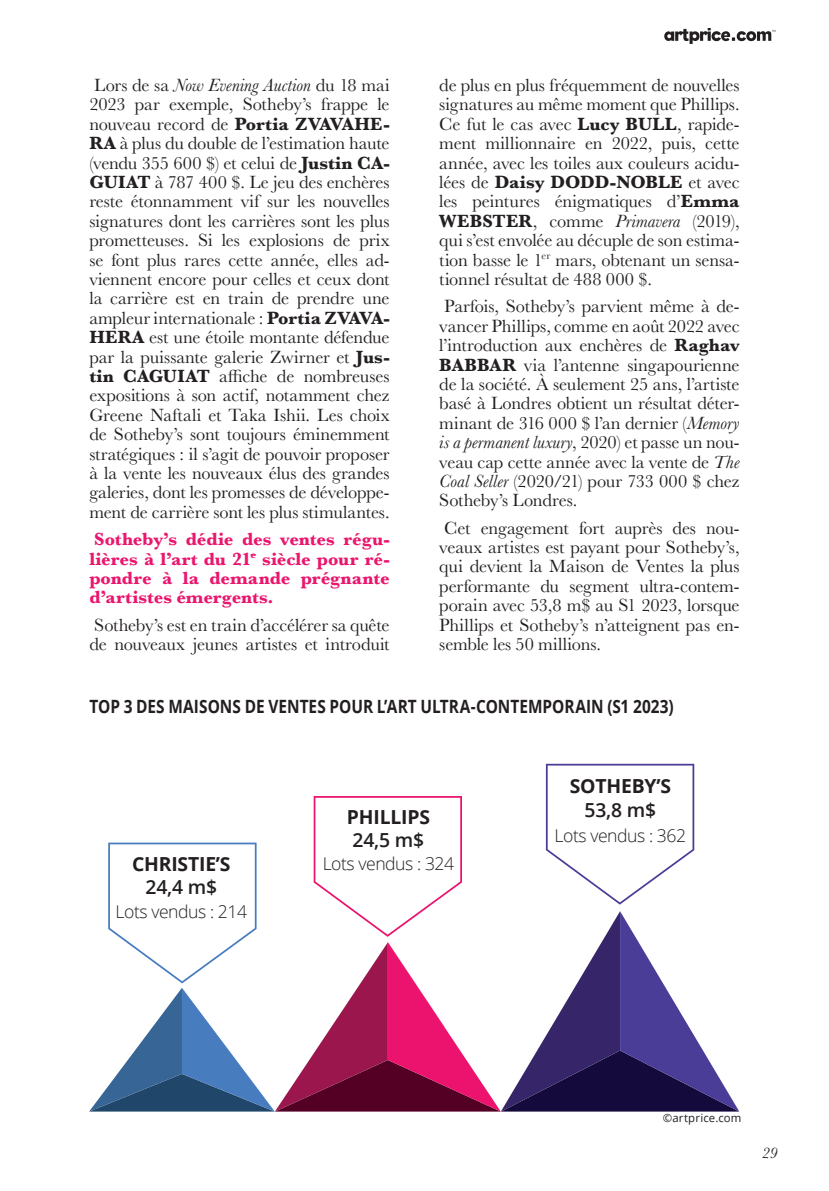
<style>
.page{position:relative;width:829px;height:1191px;background:#fff}
.page>*{position:absolute;margin:0;border:0;box-sizing:border-box;transform-origin:0 0}
.t1{font:700 19.43px/23.3px "Open Sans";letter-spacing:-.01em;color:#231f20;text-align:center}
.Labeur{font:18.38px/19.4px "Baskerville";letter-spacing:-.005em;color:#231f20;text-align:justify}
.Labeur-2{font:700 18.38px/19.4px "Baskerville";color:#ea166e;text-align:justify}
.titres_graphs{font:700 18.2px "Open Sans";color:#231f20;scale:.84 1}
.t2{font:300 17.5px "Open Sans";letter-spacing:-.025em;color:#231f20}
.t3{font:italic 15.75px "Baskerville";color:#231f20}
.Labeur-3{font:11.38px "Open Sans";letter-spacing:.015em;color:#231f20}
.s1{font-style:italic}
.s2{font-weight:700}
.s3{font-weight:600}
</style>
<div class="page">
<svg style="left:664px;top:28px;width:111px;height:16px"></svg>
<svg style="left:89px;top:764px;width:650px;height:347px"></svg>
<p class="Labeur" style="left:89px;top:76px;width:302px">Lors de sa <span class="s1">Now Evening Auction</span> du 18 mai 2023 par exemple, Sotheby’s frappe le nouveau record de <span class="s2">Portia ZVAVAHE-RA</span> à plus du double de l’estimation haute (vendu 355 600 $) et celui de <span class="s2">Justin CA-GUIAT</span> à 787 400 $. Le jeu des enchères reste étonnamment vif sur les nouvelles signatures dont les carrières sont les plus prometteuses. Si les explosions de prix se font plus rares cette année, elles ad&shy;viennent encore pour celles et ceux dont la carrière est en train de prendre une ampleur internationale : <span class="s2">Portia ZVAVA-HERA</span> est une étoile montante défendue par la puissante galerie Zwirner et <span class="s2">Jus&shy;tin CAGUIAT</span> affiche de nombreuses expositions à son actif, notamment chez Greene Naftali et Taka Ishii. Les choix de Sotheby’s sont toujours éminemment stratégiques : il s’agit de pouvoir proposer à la vente les nouveaux élus des grandes galeries, dont les promesses de développe&shy;ment de carrière sont les plus stimulantes.</p>
<p class="Labeur-2" style="left:89px;top:529px;width:302px">Sotheby’s dédie des ventes régu&shy;lières à l’art du 21<sup>e</sup> siècle pour ré&shy;pondre à la demande prégnante d’artistes émergents.</p>
<p class="Labeur" style="left:89px;top:615px;width:302px">Sotheby’s est en train d’accélérer sa quête de nouveaux jeunes artistes et introduit</p>
<p class="Labeur" style="left:439px;top:76px;width:302px">de plus en plus fréquemment de nouvelles signatures au même moment que Phillips.<br>Ce fut le cas avec <span class="s2">Lucy BULL</span>, rapide&shy;ment millionnaire en 2022, puis, cette année, avec les toiles aux couleurs acidu&shy;lées de <span class="s2">Daisy DODD-NOBLE</span> et avec les peintures énigmatiques d’<span class="s2">Emma WEBSTER</span>, comme <span class="s1">Primavera</span> (2019), qui s’est envolée au décuple de son estima&shy;tion basse le 1<sup>er</sup> mars, obtenant un sensa&shy;tionnel résultat de 488 000 $.</p>
<p class="Labeur" style="left:439px;top:297px;width:302px">Parfois, Sotheby’s parvient même à de&shy;vancer Phillips, comme en août 2022 avec l’introduction aux enchères de <span class="s2">Raghav BABBAR</span> via l’antenne singapourienne de la société. À seulement 25 ans, l’artiste basé à Londres obtient un résultat déter&shy;minant de 316 000 $ l’an dernier (<span class="s1">Memory is a permanent luxury</span>, 2020) et passe un nou&shy;veau cap cette année avec la vente de <span class="s1">The Coal Seller</span> (2020/21) pour 733 000 $ chez Sotheby’s Londres.</p>
<p class="Labeur" style="left:439px;top:518px;width:302px">Cet engagement fort auprès des nou&shy;veaux artistes est payant pour Sotheby’s, qui devient la Maison de Ventes la plus performante du segment ultra-contem&shy;porain avec 53,8 m$ au S1 2023, lorsque Phillips et Sotheby’s n’atteignent pas en&shy;semble les 50 millions.</p>
<p class="titres_graphs" style="left:89px;top:694px;width:697px">TOP 3 DES MAISONS DE VENTES POUR L’ART ULTRA-CONTEMPORAIN (S1 2023)</p>
<p class="t1" style="left:132px;top:852px;width:100px">CHRISTIE’S<br><span class="s3">24,4 m$</span></p>
<p class="t2" style="left:116px;top:899px;width:133px">Lots vendus : 214</p>
<p class="t1" style="left:347px;top:804px;width:85px;text-align:left">PHILLIPS<br><span class="s3">24,5 m$</span></p>
<p class="t2" style="left:322px;top:852px;width:133px">Lots vendus : 324</p>
<p class="t1" style="left:569px;top:774px;width:103px">SOTHEBY’S<br><span class="s3">53,8 m$</span></p>
<p class="t2" style="left:554px;top:823px;width:133px">Lots vendus : 362</p>
<p class="Labeur-3" style="left:662px;top:1109px;width:80px">©artprice.com</p>
<p class="t3" style="left:762px;top:1142px;width:17px">29</p>
</div>
